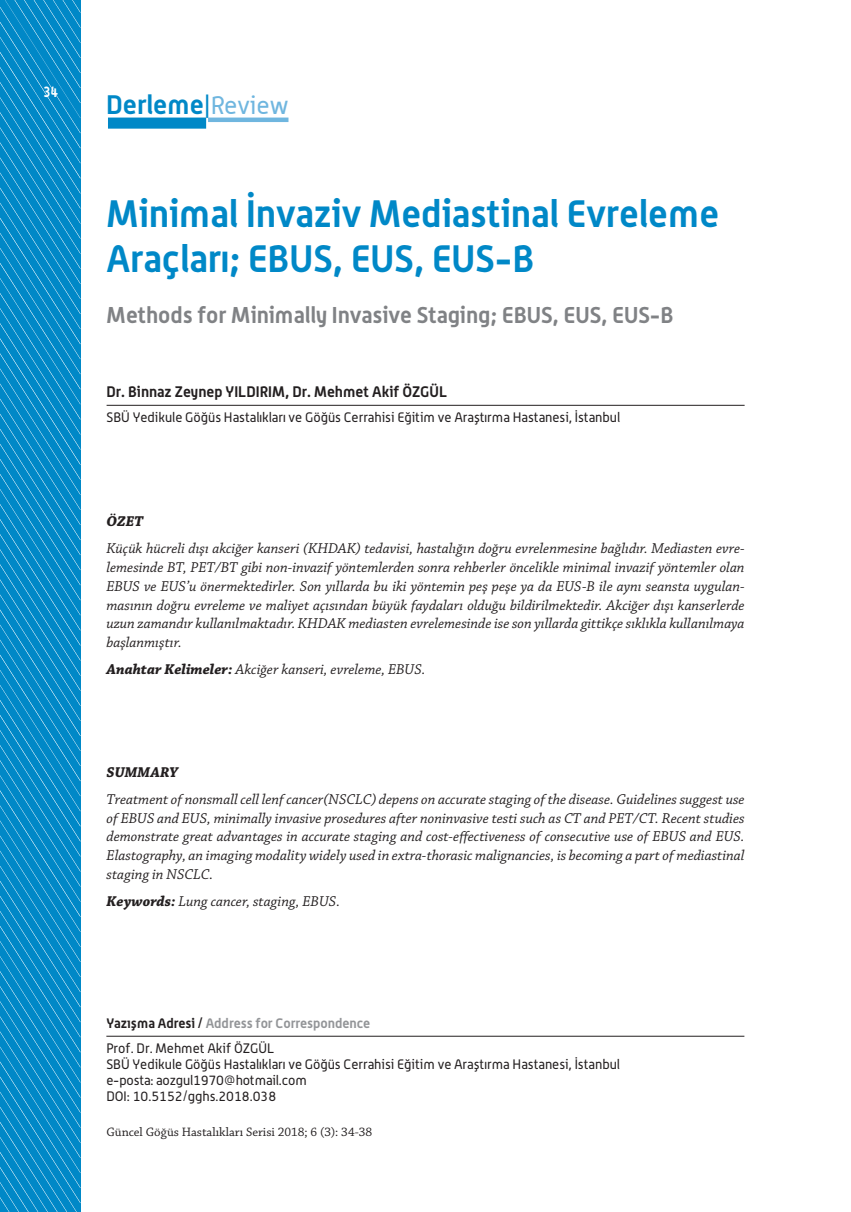
<style>
.page{position:relative;width:851px;height:1212px;background:#fff}
.page>*{position:absolute;margin:0;border:0;box-sizing:border-box;transform-origin:0 0}
.t1{font:700 37.5px/45px "Alwyn OT";color:#0088c7}
.t2{font:700 26.25px "Alwyn OT";color:#0088c7}
.t3{font:700 22.5px "Alwyn OT";color:#808285}
.t4{font:italic 15px/18.8px "Chaparral Pro";color:#231f20;text-align:justify}
.t5{font:700 15px "Alwyn";color:#231f20}
.t6{font:italic 700 15px "Chaparral Pro";color:#231f20}
.t7{font:700 15px "Alwyn OT";color:#fff;scale:.85 1}
.t8{font:13.5px/16.2px "Alwyn";color:#231f20}
.t9{font:700 13.5px/24.6px "Alwyn";letter-spacing:-.005em;color:#939598}
.t10{font:12.9px "Chaparral Pro";color:#231f20}
.s1{font-family:"Alwyn";font-weight:400;font-size:24.9px}
.s2{font-family:"Alwyn";font-weight:400;font-size:24.9px;color:#6fb6df}
.s3{font-weight:700}
.s4{color:#231f20}
.s5{font-weight:400;color:#231f20}
</style>
<div class="page">
<svg style="left:0;top:0;width:80px;height:1212px;background:#0e8eca"></svg>
<div style="left:108px;top:118px;width:98px;height:11px;background:#0088c7"></div>
<hr style="left:208px;top:118px;width:80px;height:4px;background:#6fb6df">
<hr style="left:106px;top:1036px;width:638px;height:1px;background:#231f20">
<hr style="left:107px;top:405px;width:637px;height:1px;background:#231f20">
<p class="t7" style="left:43px;top:82px;width:19px">34</p>
<h2 class="t2" style="left:106px;top:89px;width:184px">Derleme<span class="s1">|</span><span class="s2">Review</span></h2>
<h1 class="t1" style="left:106px;top:191px;width:614px">Minimal İnvaziv Mediastinal Evreleme<br>Araçları; EBUS, EUS, EUS-B</h1>
<h3 class="t3" style="left:107px;top:300px;width:568px">Methods for Minimally Invasive Staging; EBUS, EUS, EUS-B</h3>
<p class="t5" style="left:107px;top:382px;width:342px">Dr. Binnaz Zeynep YILDIRIM, Dr. Mehmet Akif ÖZGÜL</p>
<p class="t8" style="left:107px;top:409px;width:515px">SBÜ Yedikule Göğüs Hastalıkları ve Göğüs Cerrahisi Eğitim ve Araştırma Hastanesi, İstanbul</p>
<p class="t6" style="left:106px;top:512px;width:38px">ÖZET</p>
<p class="t4" style="left:106px;top:540px;width:639px">Küçük hücreli dışı akciğer kanseri (KHDAK) tedavisi, hastalığın doğru evrelenmesine bağlıdır. Mediasten evre&shy;lemesinde BT, PET/BT gibi non-invazif yöntemlerden sonra rehberler öncelikle minimal invazif yöntemler olan EBUS ve EUS’u önermektedirler. Son yıllarda bu iki yöntemin peş peşe ya da EUS-B ile aynı seansta uygulan&shy;masının doğru evreleme ve maliyet açısından büyük faydaları olduğu bildirilmektedir. Akciğer dışı kanserlerde uzun zamandır kullanılmaktadır. KHDAK mediasten evrelemesinde ise son yıllarda gittikçe sıklıkla kullanılmaya başlanmıştır.</p>
<p class="t4" style="left:106px;top:661px;width:320px"><span class="s3">Anahtar Kelimeler:</span> Akciğer kanseri, evreleme, EBUS.</p>
<p class="t6" style="left:107px;top:763px;width:73px">SUMMARY</p>
<p class="t4" style="left:107px;top:790px;width:639px">Treatment of nonsmall cell lenf cancer(NSCLC) depens on accurate staging of the disease. Guidelines suggest use of EBUS and EUS, minimally invasive prosedures after noninvasive testi such as CT and PET/CT. Recent studies demonstrate great advantages in accurate staging and cost-effectiveness of consecutive use of EBUS and EUS.<br>Elastography, an imaging modality widely used in extra-thorasic malignancies, is becoming a part of mediastinal staging in NSCLC.</p>
<p class="t4" style="left:107px;top:892px;width:235px"><span class="s3">Keywords:</span> Lung cancer, staging, EBUS.</p>
<p class="t9" style="left:106px;top:1011px;width:265px"><span class="s4">Yazışma Adresi /</span> Address for Correspondence<br><span class="s5">Prof. Dr. Mehmet Akif ÖZGÜL</span></p>
<p class="t8" style="left:106px;top:1056px;width:515px">SBÜ Yedikule Göğüs Hastalıkları ve Göğüs Cerrahisi Eğitim ve Araştırma Hastanesi, İstanbul e-posta: aozgul1970@hotmail.com<br>DOI: 10.5152/gghs.2018.038</p>
<p class="t10" style="left:106px;top:1125px;width:267px">Güncel Göğüs Hastalıkları Serisi 2018; 6 (3): 34-38</p>
</div>
